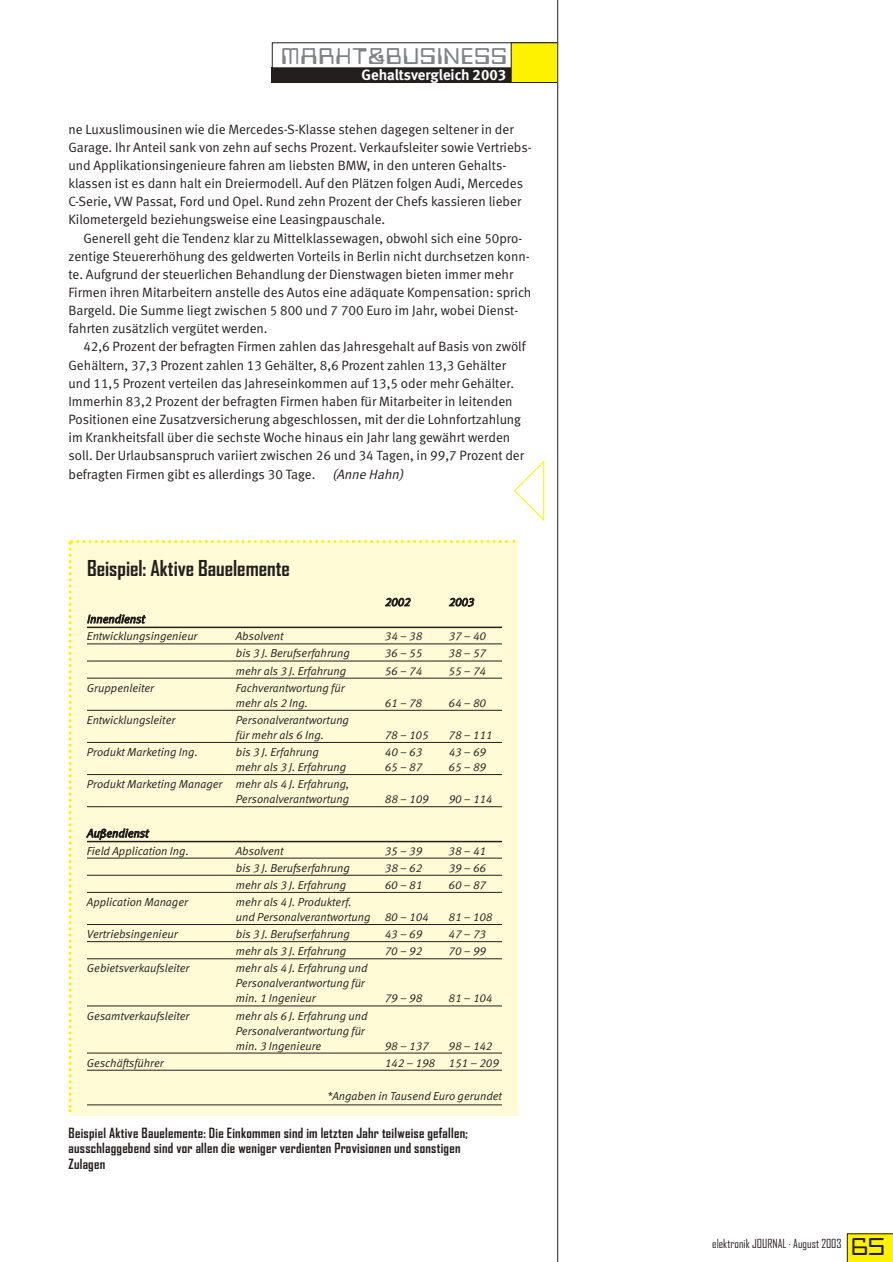
<style>
.page{position:relative;width:893px;height:1262px;background:#fff}
.page>*{position:absolute;margin:0;border:0;box-sizing:border-box;transform-origin:0 0}
.t1{font:22.5px "Orbit Bby BT";letter-spacing:.07em;color:#808284}
.t2{font:700 21px "Agency FB";color:#231f1f}
.t3{font:15px "Meta Bold LF";color:#fff}
.t4{font:13.5px/18.1px "Meta Normal LF";color:#231f1f}
.t5{font:700 13.5px/15.8px "Agency FB";letter-spacing:.02em;color:#231f1f}
.t6{font:12px "Agency FB";color:#231f1f}
.t7{font:italic 11.55px/15px "Meta Normal LF";color:#231f1f}
.s1{font-style:italic}
.s2{font-family:"Orbit Bby BT";font-size:24px}
</style>
<div class="page">
<svg style="left:847px;top:1233px;width:45px;height:28px"></svg>
<div style="left:272px;top:67px;width:298px;height:16px;background:#231f1f"></div>
<div style="left:511px;top:43px;width:59px;height:39px;background:#fff200"></div>
<div style="left:511px;top:43px;width:59px;height:40px;border:1px solid #231f1f"></div>
<div style="left:557px;top:24px;width:38px;height:65px;background:#fff"></div>
<hr style="left:557px;top:0;width:1px;height:1261px;background:#231f1f">
<svg style="left:68px;top:540px;width:447px;height:572px;background:#f7f3cf"></svg>
<svg style="left:514px;top:460px;width:30px;height:61px"></svg>
<h1 class="t1" style="left:281px;top:48px;width:227px">MARKT&amp;BUSINESS</h1>
<p class="t3" style="left:361px;top:70px;width:146px">Gehaltsvergleich 2003</p>
<p class="t4" style="left:68px;top:121px;width:464px">ne Luxuslimousinen wie die Mercedes-S-Klasse stehen dagegen seltener in der Garage. Ihr Anteil sank von zehn auf sechs Prozent. Verkaufsleiter sowie Vertriebs&shy;und Applikationsingenieure fahren am liebsten BMW, in den unteren Gehalts&shy;klassen ist es dann halt ein Dreiermodell. Auf den Plätzen folgen Audi, Mercedes C-Serie, VW Passat, Ford und Opel. Rund zehn Prozent der Chefs kassieren lieber Kilometergeld beziehungsweise eine Leasingpauschale.</p>
<p class="t4" style="left:68px;top:230px;width:464px;text-indent:15px">Generell geht die Tendenz klar zu Mittelklassewagen, obwohl sich eine 50pro&shy;zentige Steuererhöhung des geldwerten Vorteils in Berlin nicht durchsetzen konn&shy;te. Aufgrund der steuerlichen Behandlung der Dienstwagen bieten immer mehr Firmen ihren Mitarbeitern anstelle des Autos eine adäquate Kompensation: sprich Bargeld. Die Summe liegt zwischen 5 800 und 7 700 Euro im Jahr, wobei Dienst&shy;fahrten zusätzlich vergütet werden.</p>
<p class="t4" style="left:68px;top:339px;width:458px;text-indent:15px">42,6 Prozent der befragten Firmen zahlen das Jahresgehalt auf Basis von zwölf Gehältern, 37,3 Prozent zahlen 13 Gehälter, 8,6 Prozent zahlen 13,3 Gehälter und 11,5 Prozent verteilen das Jahreseinkommen auf 13,5 oder mehr Gehälter.<br>Immerhin 83,2 Prozent der befragten Firmen haben für Mitarbeiter in leitenden Positionen eine Zusatzversicherung abgeschlossen, mit der die Lohnfortzahlung im Krankheitsfall über die sechste Woche hinaus ein Jahr lang gewährt werden soll. Der Urlaubsanspruch variiert zwischen 26 und 34 Tagen, in 99,7 Prozent der befragten Firmen gibt es allerdings 30 Tage. <span class="s1">(Anne Hahn)</span></p>
<h2 class="t2" style="left:87px;top:561px;width:204px">Beispiel: Aktive Bauelemente</h2>
<p class="t7" style="left:385px;top:595px;width:27px">2002</p>
<p class="t7" style="left:449px;top:595px;width:27px">2003</p>
<p class="t7" style="left:87px;top:611px;width:112px;line-height:17.2px">Innendienst<br>Entwicklungsingenieur</p>
<p class="t7" style="left:236px;top:630px;width:49px">Absolvent</p>
<p class="t7" style="left:385px;top:630px;width:39px">34 – 38</p>
<p class="t7" style="left:448px;top:630px;width:39px">37 – 40</p>
<p class="t7" style="left:236px;top:647px;width:116px">bis 3 J. Berufserfahrung</p>
<p class="t7" style="left:385px;top:647px;width:39px">36 – 55</p>
<p class="t7" style="left:448px;top:647px;width:39px">38 – 57</p>
<p class="t7" style="left:236px;top:664px;width:112px">mehr als 3 J. Erfahrung</p>
<p class="t7" style="left:385px;top:664px;width:39px">56 – 74</p>
<p class="t7" style="left:448px;top:664px;width:39px">55 – 74</p>
<p class="t7" style="left:87px;top:681px;width:69px">Gruppenleiter</p>
<p class="t7" style="left:236px;top:681px;width:110px">Fachverantwortung für mehr als 2 Ing.</p>
<p class="t7" style="left:87px;top:713px;width:90px">Entwicklungsleiter</p>
<p class="t7" style="left:236px;top:713px;width:115px">Personalverantwortung für mehr als 6 Ing.</p>
<p class="t7" style="left:385px;top:696px;width:39px">61 – 78</p>
<p class="t7" style="left:448px;top:696px;width:39px">64 – 80</p>
<p class="t7" style="left:385px;top:728px;width:45px">78 – 105</p>
<p class="t7" style="left:448px;top:728px;width:45px">78 – 111</p>
<p class="t7" style="left:87px;top:745px;width:112px">Produkt Marketing Ing.</p>
<p class="t7" style="left:236px;top:745px;width:84px">bis 3 J. Erfahrung</p>
<p class="t7" style="left:385px;top:745px;width:39px">40 – 63</p>
<p class="t7" style="left:448px;top:745px;width:39px">43 – 69</p>
<p class="t7" style="left:236px;top:760px;width:112px">mehr als 3 J. Erfahrung</p>
<p class="t7" style="left:385px;top:760px;width:39px">65 – 87</p>
<p class="t7" style="left:448px;top:760px;width:39px">65 – 89</p>
<p class="t7" style="left:87px;top:778px;width:264px;text-align:right">Produkt Marketing Manager mehr als 4 J. Erfahrung,<br>Personalverantwortung</p>
<p class="t7" style="left:385px;top:793px;width:45px">88 – 109</p>
<p class="t7" style="left:448px;top:793px;width:45px">90 – 114</p>
<p class="t7" style="left:87px;top:826px;width:103px;line-height:17.2px">Außendienst<br>Field Application Ing.</p>
<p class="t7" style="left:236px;top:844px;width:49px">Absolvent</p>
<p class="t7" style="left:385px;top:844px;width:39px">35 – 39</p>
<p class="t7" style="left:448px;top:844px;width:39px">38 – 41</p>
<p class="t7" style="left:236px;top:861px;width:116px">bis 3 J. Berufserfahrung</p>
<p class="t7" style="left:385px;top:861px;width:39px">38 – 62</p>
<p class="t7" style="left:448px;top:861px;width:39px">39 – 66</p>
<p class="t7" style="left:236px;top:878px;width:112px">mehr als 3 J. Erfahrung</p>
<p class="t7" style="left:385px;top:878px;width:39px">60 – 81</p>
<p class="t7" style="left:448px;top:878px;width:39px">60 – 87</p>
<p class="t7" style="left:87px;top:895px;width:103px">Application Manager</p>
<p class="t7" style="left:236px;top:895px;width:194px">mehr als 4 J. Produkterf.<br>und Personalverantwortung 80 – 104</p>
<p class="t7" style="left:448px;top:910px;width:45px">81 – 108</p>
<p class="t7" style="left:87px;top:927px;width:92px">Vertriebsingenieur</p>
<p class="t7" style="left:236px;top:927px;width:116px">bis 3 J. Berufserfahrung</p>
<p class="t7" style="left:385px;top:927px;width:39px">43 – 69</p>
<p class="t7" style="left:448px;top:927px;width:39px">47 – 73</p>
<p class="t7" style="left:236px;top:945px;width:112px">mehr als 3 J. Erfahrung</p>
<p class="t7" style="left:385px;top:945px;width:39px">70 – 92</p>
<p class="t7" style="left:448px;top:945px;width:39px">70 – 99</p>
<p class="t7" style="left:87px;top:962px;width:104px">Gebietsverkaufsleiter</p>
<p class="t7" style="left:236px;top:962px;width:133px">mehr als 4 J. Erfahrung und<br>Personalverantwortung für min. 1 Ingenieur</p>
<p class="t7" style="left:385px;top:992px;width:39px">79 – 98</p>
<p class="t7" style="left:448px;top:992px;width:45px">81 – 104</p>
<p class="t7" style="left:87px;top:1009px;width:104px">Gesamtverkaufsleiter</p>
<p class="t7" style="left:236px;top:1009px;width:133px">mehr als 6 J. Erfahrung und<br>Personalverantwortung für min. 3 Ingenieure</p>
<p class="t7" style="left:385px;top:1039px;width:45px">98 – 137</p>
<p class="t7" style="left:448px;top:1039px;width:45px">98 – 142</p>
<p class="t7" style="left:87px;top:1056px;width:78px">Geschäftsführer</p>
<p class="t7" style="left:385px;top:1056px;width:116px">142 – 198 151 – 209</p>
<p class="t7" style="left:327px;top:1089px;width:176px">*Angaben in Tausend Euro gerundet</p>
<p class="t5" style="left:68px;top:1126px;width:401px">Beispiel Aktive Bauelemente: Die Einkommen sind im letzten Jahr teilweise gefallen; ausschlaggebend sind vor allen die weniger verdienten Provisionen und sonstigen<br>Zulagen</p>
<p class="t6" style="left:712px;top:1239px;width:174px">elektronik JOURNAL · August 2003 <span class="s2">65</span></p>
</div>
